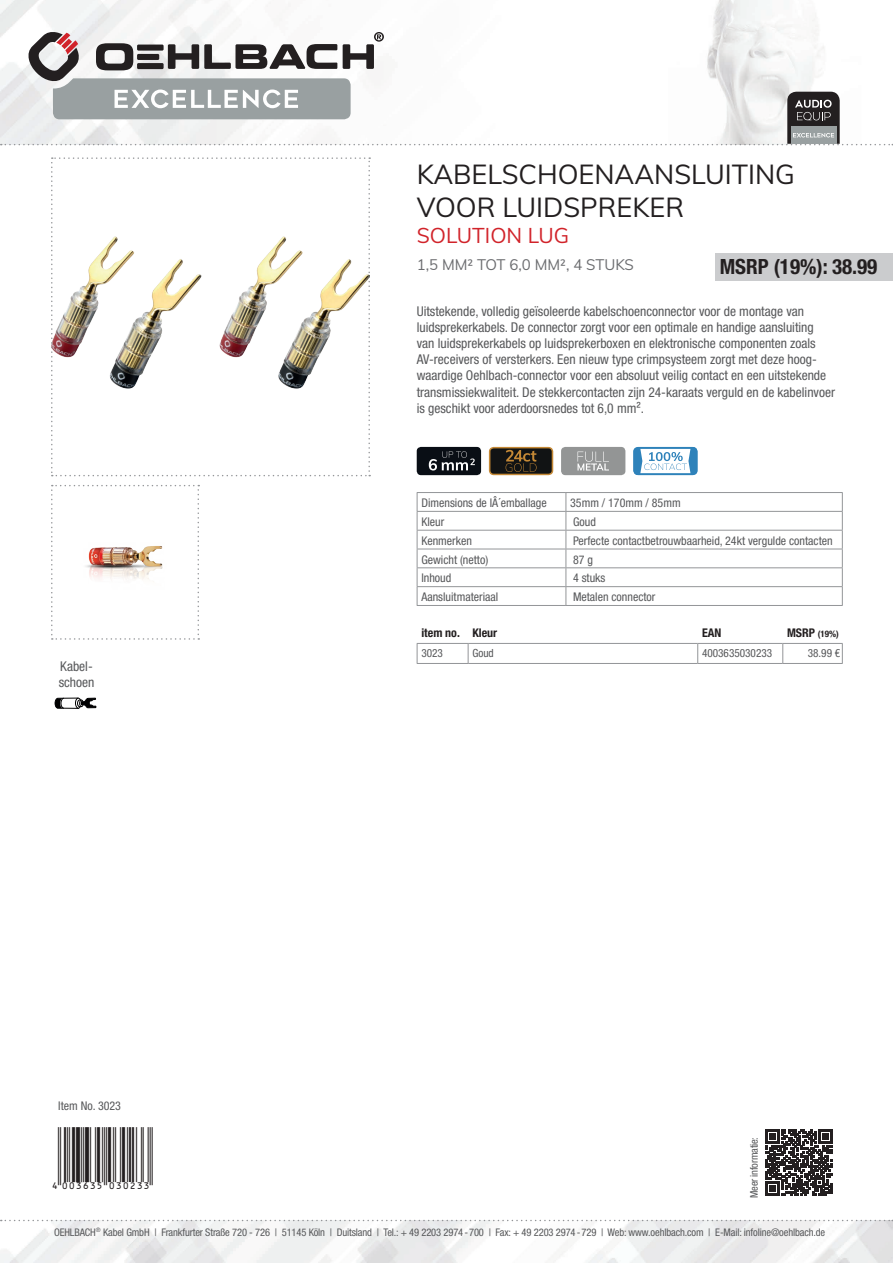
<style>
.page{position:relative;width:893px;height:1263px;background:#fff}
.page>*{position:absolute;margin:0;border:0;box-sizing:border-box;transform-origin:0 0}
.t1{font:27px/32.4px "Muli";color:#231f20}
.t2{font:27px "EAN";color:#231f20}
.t3{font:700 condensed 21px "Helvetica Neue LTW1 G";color:#231f20}
.t4{font:21px "Muli";color:#d1232a}
.t5{font:15px "Muli";color:#6c6d70}
.t6{font:condensed 13.5px/16.2px "Helvetica Neue LTW1 G";color:#57585a}
.t7{font:condensed 12px "Helvetica Neue LTW1 G";color:#57585a}
.t8{font:700 condensed 12px "Helvetica Neue LTW1 G";color:#231f20}
.t9{font:condensed 11.25px "Helvetica Neue LTW1 G";color:#57585a}
.t10{font:condensed 10.5px "Helvetica Neue LTW1 G";letter-spacing:-.01em;color:#57585a}
.t11{font:700 condensed 9px "Helvetica Neue LTW1 G";color:#231f20}
.s1{font-size:12px}
</style>
<div class="page">
<img style="left:0;top:1220px;width:893px;height:43px">
<img style="left:0;top:0;width:818px;height:145px">
<svg style="left:1px;top:1220px;width:892px;height:1px"></svg>
<svg style="left:51px;top:157px;width:319px;height:319px"></svg>
<svg style="left:51px;top:485px;width:148px;height:155px"></svg>
<div style="left:417px;top:447px;width:64px;height:28px;background:#090e15;border-radius:4px"></div>
<svg style="left:429px;top:451px;width:46px;height:19px"></svg>
<svg style="left:489px;top:447px;width:64px;height:28px;background:#3d301d"></svg>
<div style="left:561px;top:447px;width:64px;height:28px;background:#939595;border-radius:4px"></div>
<svg style="left:577px;top:452px;width:32px;height:18px"></svg>
<svg style="left:633px;top:447px;width:65px;height:28px"></svg>
<svg style="left:54px;top:697px;width:42px;height:12px"></svg>
<svg style="left:766px;top:1129px;width:66px;height:67px"></svg>
<svg style="left:1px;top:31px;width:892px;height:114px"></svg>
<svg style="left:417px;top:644px;width:426px;height:19px"></svg>
<hr style="left:417px;top:663px;width:51px;height:1px;background:#939598">
<hr style="left:468px;top:663px;width:230px;height:1px;background:#939598">
<hr style="left:698px;top:663px;width:85px;height:1px;background:#939598">
<hr style="left:783px;top:663px;width:60px;height:1px;background:#939598">
<hr style="left:417px;top:643px;width:51px;height:1px;background:#939598">
<hr style="left:468px;top:643px;width:230px;height:1px;background:#939598">
<hr style="left:698px;top:643px;width:85px;height:1px;background:#939598">
<hr style="left:783px;top:643px;width:60px;height:1px;background:#939598">
<div style="left:715px;top:253px;width:178px;height:27px;background:#cbccce"></div>
<svg style="left:417px;top:492px;width:426px;height:113px"></svg>
<hr style="left:417px;top:605px;width:149px;height:1px;background:#939598">
<hr style="left:566px;top:605px;width:277px;height:1px;background:#939598">
<h1 class="t1" style="left:417px;top:157px;width:380px">KABELSCHOENAANSLUITING<br>VOOR LUIDSPREKER</h1>
<h2 class="t4" style="left:417px;top:221px;width:154px">SOLUTION LUG</h2>
<p class="t5" style="left:417px;top:254px;width:219px">1,5 MM² TOT 6,0 MM², 4 STUKS</p>
<p class="t6" style="left:417px;top:303px;width:420px">Uitstekende, volledig geïsoleerde kabelschoenconnector voor de montage van luidsprekerkabels. De connector zorgt voor een optimale en handige aansluiting<br>van luidsprekerkabels op luidsprekerboxen en elektronische componenten zoals AV-receivers of versterkers. Een nieuw type crimpsysteem zorgt met deze hoog&shy;waardige Oehlbach-connector voor een absoluut veilig contact en een uitstekende transmissiekwaliteit. De stekkercontacten zijn 24-karaats verguld en de kabelinvoer is geschikt voor aderdoorsnedes tot 6,0 mm².</p>
<h2 class="t3" style="left:720px;top:254px;width:159px">MSRP (19%): 38.99</h2>
<p class="t7" style="left:421px;top:496px;width:127px">Dimensions de lÂ´emballage</p>
<p class="t7" style="left:570px;top:496px;width:112px">35mm / 170mm / 85mm</p>
<p class="t7" style="left:421px;top:515px;width:24px">Kleur</p>
<p class="t7" style="left:573px;top:515px;width:24px">Goud</p>
<p class="t7" style="left:421px;top:533px;width:52px">Kenmerken</p>
<p class="t7" style="left:573px;top:533px;width:261px">Perfecte contactbetrouwbaarheid, 24kt vergulde contacten</p>
<p class="t7" style="left:421px;top:552px;width:68px">Gewicht (netto)</p>
<p class="t7" style="left:573px;top:552px;width:21px">87 g</p>
<p class="t7" style="left:421px;top:571px;width:31px">Inhoud</p>
<p class="t7" style="left:573px;top:571px;width:34px">4 stuks</p>
<p class="t7" style="left:421px;top:590px;width:78px">Aansluitmateriaal</p>
<p class="t7" style="left:573px;top:590px;width:84px">Metalen connector</p>
<p class="t6" style="left:59px;top:658px;width:37px">Kabel&shy;schoen</p>
<p class="t8" style="left:421px;top:626px;width:77px">item no. Kleur</p>
<p class="t8" style="left:702px;top:626px;width:21px">EAN</p>
<p class="t11" style="left:787px;top:629px;width:53px"><span class="s1">MSRP</span> (19%)</p>
<p class="t9" style="left:421px;top:647px;width:23px">3023</p>
<p class="t9" style="left:472px;top:647px;width:23px">Goud</p>
<p class="t9" style="left:702px;top:647px;width:72px">4003635030233</p>
<p class="t9" style="left:808px;top:647px;width:34px">38.99 €</p>
<p class="t7" style="left:58px;top:1099px;width:64px">Item No. 3023</p>
<h1 class="t2" style="left:51px;top:1157px;width:103px">4":D=@GI#NQNPQQ"</h1>
<p class="t10" style="left:748px;top:1198px;width:63px;rotate:-90deg">Meer informatie:</p>
<p class="t10" style="left:54px;top:1226px;width:773px">OEHLBACH<sup>®</sup> Kabel GmbH | Frankfurter Straße 720 - 726 | 51145 Köln | Duitsland | Tel.: + 49 2203 2974-700 | Fax: + 49 2203 2974-729 | Web: www.oehlbach.com | E-Mail: infoline@oehlbach.de</p>
</div>
